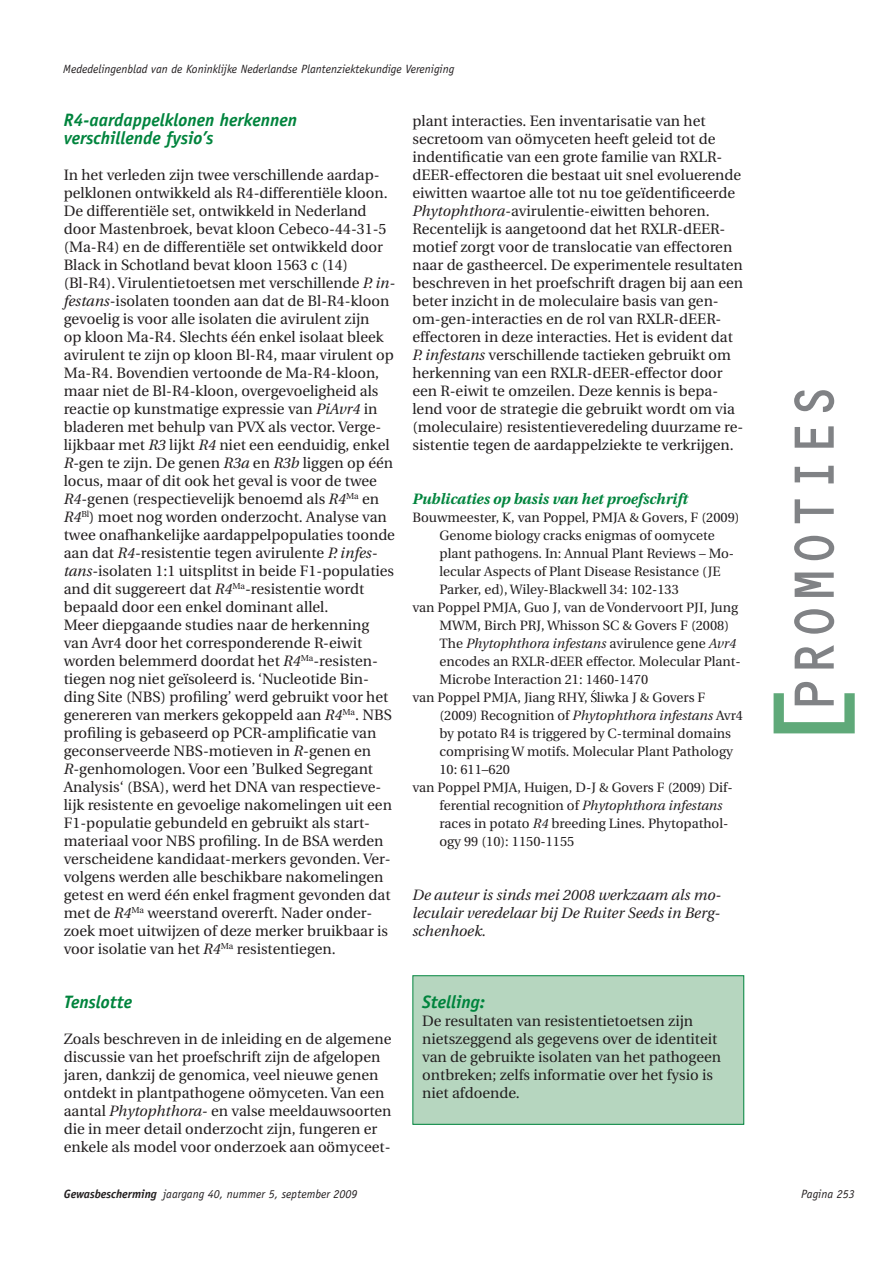
<style>
.page{position:relative;width:893px;height:1263px;background:#fff}
.page>*{position:absolute;margin:0;border:0;box-sizing:border-box;transform-origin:0 0}
.t1{font:109.5px "OCR C Regular";color:#5fa979}
.t2{font:57.6px "OCR C Regular";color:#808285;scale:.88 1}
.t3{font:italic 700 18px/18px "Officina Sans";color:#00843d}
.t4{font:15px/18px "Utopia";color:#231f20}
.t5{font:italic 15px/18px "Utopia";color:#231f20;text-align:justify}
.t6{font:italic 700 15px "Utopia";color:#00843d}
.t7{font:13.5px "Utopia";color:#231f20}
.t8{font:italic 13.5px "Utopia";color:#231f20}
.t9{font:italic 12px "Officina Sans";color:#231f20}
.s1{font-style:italic}
.s2{font-style:normal}
.s3{font-weight:700}
</style>
<div class="page">
<svg style="left:591px;top:690px;width:6px;height:12px"></svg>
<div style="left:413px;top:976px;width:331px;height:148px;background:#b6d6bf"></div>
<div style="left:412px;top:975px;width:332px;height:150px;border:1px solid #00843d"></div>
<p class="t9" style="left:63px;top:62px;width:392px">Mededelingenblad van de Koninklijke Nederlandse Plantenziektekundige Vereniging</p>
<p class="t3" style="left:64px;top:111px;width:235px">R4-aardappelklonen herkennen verschillende fysio’s</p>
<p class="t4" style="left:64px;top:166px;width:333px">In het verleden zijn twee verschillende aardap&shy;pelklonen ontwikkeld als R4-differentiële kloon.<br>De differentiële set, ontwikkeld in Nederland door Mastenbroek, bevat kloon Cebeco-44-31-5 (Ma-R4) en de differentiële set ontwikkeld door Black in Schotland bevat kloon 1563 c (14) (Bl-R4). Virulentietoetsen met verschillende <span class="s1">P. in&shy;festans</span>-isolaten toonden aan dat de Bl-R4-kloon gevoelig is voor alle isolaten die avirulent zijn<br>op kloon Ma-R4. Slechts één enkel isolaat bleek avirulent te zijn op kloon Bl-R4, maar virulent op Ma-R4. Bovendien vertoonde de Ma-R4-kloon, maar niet de Bl-R4-kloon, overgevoeligheid als reactie op kunstmatige expressie van <span class="s1">PiAvr4</span> in bladeren met behulp van PVX als vector. Verge&shy;lijkbaar met <span class="s1">R3</span> lijkt <span class="s1">R4</span> niet een eenduidig, enkel <span class="s1">R-</span>gen te zijn. De genen <span class="s1">R3a</span> en <span class="s1">R3b</span> liggen op één locus, maar of dit ook het geval is voor de twee <span class="s1">R4</span>-genen (respectievelijk benoemd als <span class="s1">R4</span><sup>Ma</sup> en <span class="s1">R4</span><sup>Bl</sup>) moet nog worden onderzocht. Analyse van twee onafhankelijke aardappelpopulaties toonde aan dat <span class="s1">R4</span>-resistentie tegen avirulente <span class="s1">P. infes&shy;tans</span>-isolaten 1:1 uitsplitst in beide F1-populaties and dit suggereert dat <span class="s1">R4</span><sup>Ma</sup>-resistentie wordt bepaald door een enkel dominant allel.<br>Meer diepgaande studies naar de herkenning van Avr4 door het corresponderende R-eiwit worden belemmerd doordat het <span class="s1">R4</span><sup>Ma</sup>-resisten&shy;tiegen nog niet geïsoleerd is. ‘Nucleotide Bin&shy;ding Site (NBS) profiling’ werd gebruikt voor het genereren van merkers gekoppeld aan <span class="s1">R4</span><sup>Ma</sup>. NBS profiling is gebaseerd op PCR-amplificatie van geconserveerde NBS-motieven in <span class="s1">R</span>-genen en <span class="s1">R</span>-genhomologen. Voor een ’Bulked Segregant Analysis‘ (BSA), werd het DNA van respectieve&shy;lijk resistente en gevoelige nakomelingen uit een F1-populatie gebundeld en gebruikt als start&shy;materiaal voor NBS profiling. In de BSA werden verscheidene kandidaat-merkers gevonden. Ver&shy;volgens werden alle beschikbare nakomelingen getest en werd één enkel fragment gevonden dat met de <span class="s1">R4</span><sup>Ma</sup> weerstand overerft. Nader onder&shy;zoek moet uitwijzen of deze merker bruikbaar is voor isolatie van het <span class="s1">R4</span><sup>Ma</sup> resistentiegen.</p>
<p class="t3" style="left:64px;top:993px;width:70px">Tenslotte</p>
<p class="t4" style="left:64px;top:1030px;width:329px">Zoals beschreven in de inleiding en de algemene discussie van het proefschrift zijn de afgelopen jaren, dankzij de genomica, veel nieuwe genen ontdekt in plantpathogene oömyceten. Van een aantal <span class="s1">Phytophthora-</span> en valse meeldauwsoorten die in meer detail onderzocht zijn, fungeren er enkele als model voor onderzoek aan oömyceet-</p>
<p class="t4" style="left:412px;top:112px;width:332px">plant interacties. Een inventarisatie van het secretoom van oömyceten heeft geleid tot de indentificatie van een grote familie van RXLR&shy;dEER-effectoren die bestaat uit snel evoluerende eiwitten waartoe alle tot nu toe geïdentificeerde <span class="s1">Phytophthora-</span>avirulentie-eiwitten behoren.<br>Recentelijk is aangetoond dat het RXLR-dEER&shy;motief zorgt voor de translocatie van effectoren naar de gastheercel. De experimentele resultaten beschreven in het proefschrift dragen bij aan een beter inzicht in de moleculaire basis van gen&shy;om-gen-interacties en de rol van RXLR-dEER&shy;effectoren in deze interacties. Het is evident dat <span class="s1">P. infestans</span> verschillende tactieken gebruikt om herkenning van een RXLR-dEER-effector door een R-eiwit te omzeilen. Deze kennis is bepa&shy;lend voor de strategie die gebruikt wordt om via (moleculaire) resistentieveredeling duurzame re&shy;sistentie tegen de aardappelziekte te verkrijgen.</p>
<p class="t6" style="left:412px;top:490px;width:277px">Publicaties op basis van het proefschrift</p>
<p class="t7" style="left:412px;top:510px;width:329px">Bouwmeester, K, van Poppel, PMJA &amp; Govers, F (2009)</p>
<p class="t7" style="left:439px;top:528px;width:277px">Genome biology cracks enigmas of oomycete</p>
<p class="t7" style="left:439px;top:546px;width:296px">plant pathogens. In: Annual Plant Reviews – Mo-</p>
<p class="t7" style="left:439px;top:564px;width:283px">lecular Aspects of Plant Disease Resistance (JE</p>
<p class="t7" style="left:439px;top:582px;width:241px">Parker, ed), Wiley-Blackwell 34: 102-133</p>
<p class="t7" style="left:412px;top:600px;width:327px">van Poppel PMJA, Guo J, van de Vondervoort PJI, Jung</p>
<p class="t7" style="left:439px;top:618px;width:291px">MWM, Birch PRJ, Whisson SC &amp; Govers F (2008)</p>
<p class="t8" style="left:439px;top:636px;width:298px"><span class="s2">The</span> Phytophthora infestans <span class="s2">avirulence gene</span> Avr4</p>
<p class="t7" style="left:439px;top:654px;width:303px">encodes an RXLR-dEER effector. Molecular Plant-</p>
<p class="t7" style="left:439px;top:672px;width:210px">Microbe Interaction 21: 1460-1470</p>
<p class="t7" style="left:412px;top:690px;width:294px">van Poppel PMJA, Jiang RHY, liwka J &amp; Govers F</p>
<p class="t7" style="left:439px;top:708px;width:305px">(2009) Recognition of <span class="s1">Phytophthora infestans</span> Avr4</p>
<p class="t7" style="left:439px;top:726px;width:293px">by potato R4 is triggered by C-terminal domains</p>
<p class="t7" style="left:439px;top:744px;width:295px">comprising W motifs. Molecular Plant Pathology</p>
<p class="t7" style="left:439px;top:762px;width:72px">10: 611–620</p>
<p class="t7" style="left:412px;top:780px;width:322px">van Poppel PMJA, Huigen, D-J &amp; Govers F (2009) Dif-</p>
<p class="t7" style="left:439px;top:798px;width:285px">ferential recognition of <span class="s1">Phytophthora infestans</span></p>
<p class="t7" style="left:439px;top:816px;width:290px">races in potato <span class="s1">R4</span> breeding Lines. Phytopathol-</p>
<p class="t7" style="left:439px;top:834px;width:136px">ogy 99 (10): 1150-1155</p>
<p class="t5" style="left:412px;top:886px;width:310px">De auteur is sinds mei 2008 werkzaam als mo&shy;leculair veredelaar bij De Ruiter Seeds in Berg&shy;schenhoek.</p>
<p class="t3" style="left:422px;top:993px;width:64px">Stelling:</p>
<p class="t4" style="left:422px;top:1012px;width:300px">De resultaten van resistentietoetsen zijn nietszeggend als gegevens over de identiteit van de gebruikte isolaten van het pathogeen ontbreken; zelfs informatie over het fysio is niet afdoende.</p>
<h2 class="t2" style="left:788px;top:713px;width:360px;rotate:-90deg">PROMOTIES</h2>
<h1 class="t1" style="left:767px;top:753px;width:80px;rotate:-90deg">[</h1>
<p class="t9" style="left:64px;top:1187px;width:295px"><span class="s3">Gewasbescherming</span> jaargang 40, nummer 5, september 2009</p>
<p class="t9" style="left:801px;top:1186px;width:55px">Pagina 253</p>
</div>
